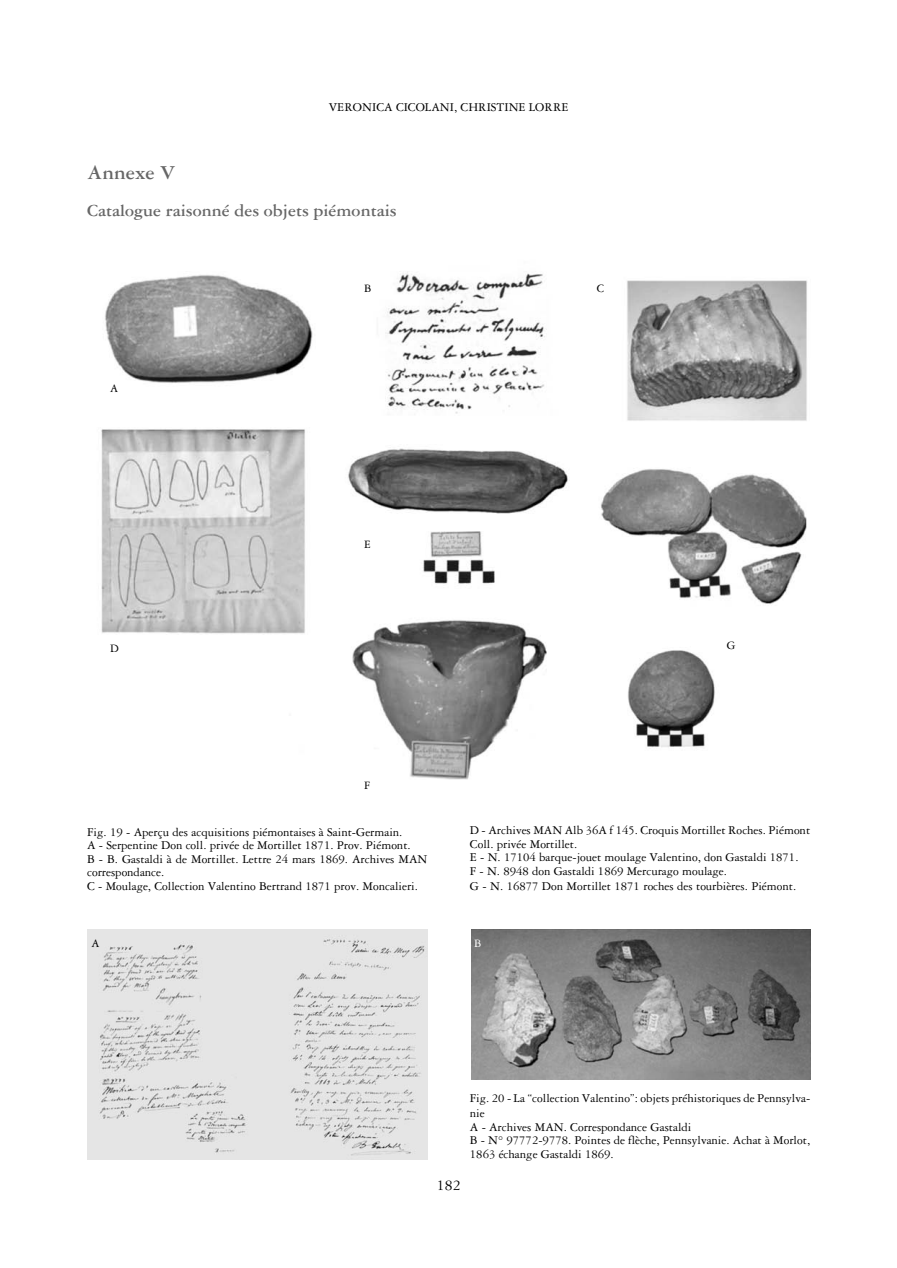
<style>
.page{position:relative;width:897px;height:1268px;background:#fff}
.page>*{position:absolute;margin:0;border:0;box-sizing:border-box;transform-origin:0 0}
.t1{font:700 21px "Garamond Three";color:#666}
.t2{font:700 18px "Garamond Three";color:#666}
.t3{font:15.75px "Garamond Three";color:#000}
.t4{font:12.75px/13.5px "Garamond Three";color:#000}
.t5{font:12px "Garamond Three";color:#000}
.t6{font:12px "Garamond Three";color:#fff}
</style>
<div class="page">
<img style="left:101px;top:272px;width:706px;height:508px">
<div style="left:110px;top:378px;width:13px;height:20px;background:#fff"></div>
<div style="left:110px;top:638px;width:13px;height:20px;background:#fff"></div>
<div style="left:364px;top:775px;width:13px;height:21px;background:#fff"></div>
<div style="left:364px;top:278px;width:13px;height:20px;background:#fff"></div>
<div style="left:596px;top:278px;width:14px;height:20px;background:#fff"></div>
<div style="left:364px;top:534px;width:13px;height:21px;background:#fff"></div>
<div style="left:727px;top:635px;width:13px;height:20px;background:#fff"></div>
<img style="left:87px;top:929px;width:340px;height:230px">
<img style="left:471px;top:929px;width:339px;height:150px">
<p class="t4" style="left:329px;top:101px;width:241px">VERONICA CICOLANI, CHRISTINE LORRE</p>
<h1 class="t1" style="left:87px;top:163px;width:90px">Annexe V</h1>
<h2 class="t2" style="left:87px;top:203px;width:311px">Catalogue raisonné des objets piémontais</h2>
<p class="t5" style="left:110px;top:383px;width:10px">A</p>
<p class="t5" style="left:110px;top:642px;width:10px">D</p>
<p class="t5" style="left:364px;top:282px;width:9px">B</p>
<p class="t5" style="left:596px;top:282px;width:9px">C</p>
<p class="t5" style="left:364px;top:539px;width:8px">E</p>
<p class="t5" style="left:364px;top:780px;width:7px">F</p>
<p class="t5" style="left:727px;top:640px;width:10px">G</p>
<p class="t4" style="left:87px;top:825px;width:342px">Fig. 19 - Aper çu des ac qui si tions pi é mon ta i ses à Sa int-Ger ma in.<br>A - Ser pen ti ne Don coll. pri vée de Mor til let 1871. Prov. Pi é mont.<br>B - B. Ga stal di à de Mor til let. Let tre 24 mars 1869. Archi ves MAN cor re spon dan ce.<br>C - Mo u la ge, Col lec tion Va len ti no Ber trand 1871 prov. Mon ca lie ri.</p>
<p class="t4" style="left:470px;top:824px;width:342px">D - Archi ves MAN Alb 36A f 145. Cro quis Mor til let Ro ches. Pi é mont Coll. pri vée Mor til let.<br>E - N. 17104 bar que-jo u et mo u la ge Va len ti no, don Ga stal di 1871.<br>F - N. 8948 don Ga stal di 1869 Mer cu ra go mo u la ge.</p>
<p class="t4" style="left:470px;top:879px;width:328px">G - N. 16877 Don Mor til let 1871 ro ches des to ur bi è res. Pi é mont.</p>
<p class="t5" style="left:91px;top:937px;width:10px">A</p>
<p class="t6" style="left:474px;top:937px;width:9px">B</p>
<p class="t3" style="left:437px;top:1178px;width:25px">182</p>
<p class="t4" style="left:470px;top:1090px;width:342px;line-height:15.3px">Fig. 20 - La “col lec tion Va len ti no”: ob jets pré hi sto ri ques de Pennsylva - nie</p>
<p class="t4" style="left:470px;top:1120px;width:342px">A - Archi ves MAN. Cor re spon dan ce Ga stal di<br>B - N° 97772-9778. Po in tes de flè che, Pennsylva nie. Achat à Mor lot,<br>1863 échan ge Ga stal di 1869.</p>
</div>
